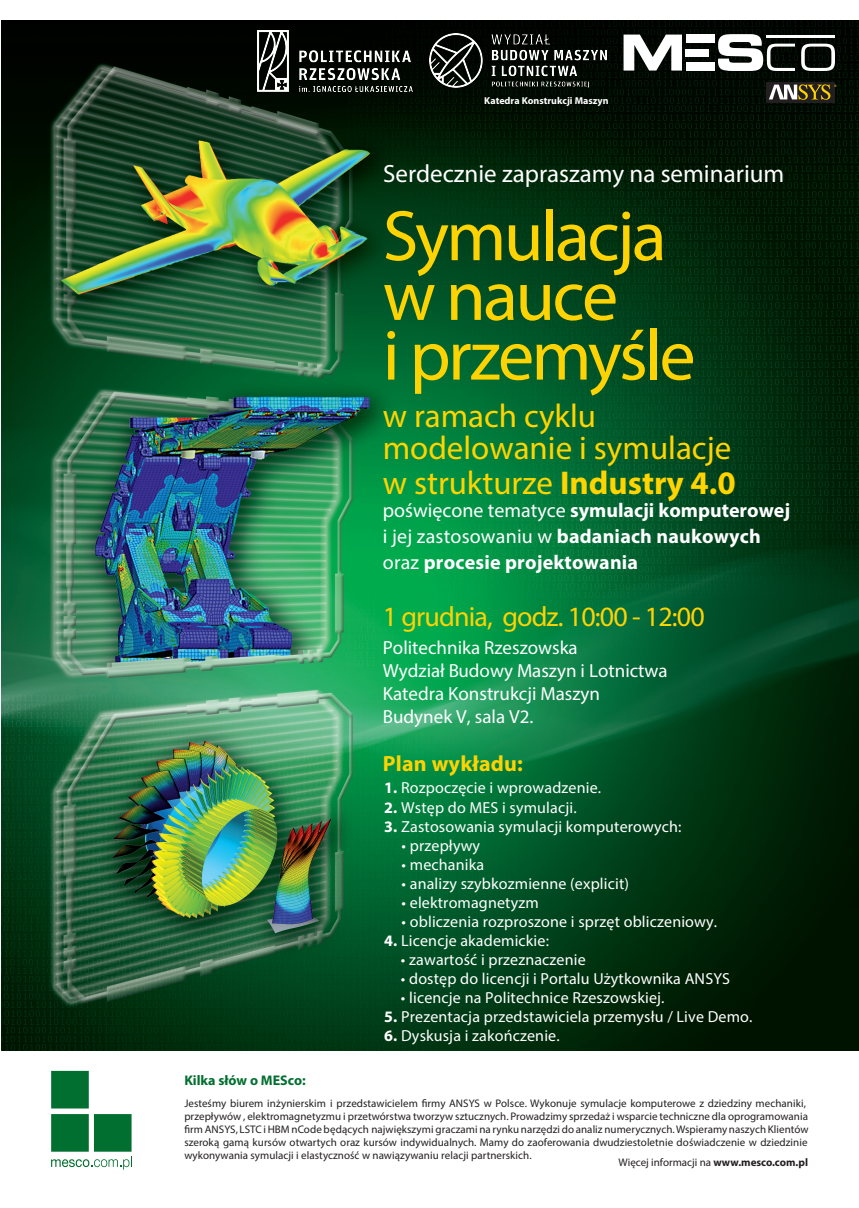
<style>
.page{position:relative;width:859px;height:1208px;background:#fff}
.page>*{position:absolute;margin:0;border:0;box-sizing:border-box;transform-origin:0 0}
.t1{font:72px/59.7px "Myriad Pro";letter-spacing:-.035em;color:#fed304}
.t2{font:33px/31.6px "Myriad Pro";color:#ffd400}
.t3{font:28px "Myriad Pro";letter-spacing:-.03em;color:#fed304}
.t4{font:25px "Myriad Pro";color:#fff}
.t5{font:700 22px "Myriad Pro";letter-spacing:.01em;color:#fed304}
.t6{font:700 20px/26px "Myriad Pro";letter-spacing:.01em;color:#fff}
.t7{font:19px/22.8px "Myriad Pro";color:#fff}
.t8{font:16px "Myriad Pro";letter-spacing:.01em;color:#fff}
.t9{font:700 14px "Myriad Pro";color:#006f2f}
.t10{font:11px/13px "Myriad Pro";letter-spacing:.005em;color:#231f20}
.t11{font:700 10px "Myriad Pro";color:#fff}
.s1{font-weight:700}
.s2{font-weight:400}
</style>
<div class="page">
<img style="left:1px;top:21px;width:858px;height:1029px">
<div style="left:767px;top:82px;width:68px;height:20px;background:#231f20"></div>
<svg style="left:769px;top:84px;width:67px;height:16px"></svg>
<svg style="left:623px;top:35px;width:59px;height:36px"></svg>
<div style="left:686px;top:49px;width:23px;height:7px;background:#fff"></div>
<div style="left:686px;top:62px;width:28px;height:9px;background:#fff"></div>
<div style="left:686px;top:35px;width:28px;height:8px;background:#fff"></div>
<svg style="left:718px;top:34px;width:77px;height:37px"></svg>
<hr style="left:767px;top:35px;width:68px;height:3px;background:#fff">
<svg style="left:801px;top:44px;width:34px;height:27px"></svg>
<svg style="left:51px;top:1070px;width:81px;height:99px"></svg>
<img style="left:429px;top:34px;width:177px;height:54px">
<img style="left:258px;top:30px;width:154px;height:62px">
<p class="t11" style="left:484px;top:94px;width:126px">Katedra Konstrukcji Maszyn</p>
<h3 class="t4" style="left:383px;top:158px;width:403px">Serdecznie zapraszamy na seminarium</h3>
<h1 class="t1" style="left:383px;top:205px;width:314px">Symulacja w nauce<br>i przemyśle</h1>
<h2 class="t2" style="left:383px;top:400px;width:350px">w ramach cyklu modelowanie i symulacje</h2>
<h2 class="t2" style="left:383px;top:467px;width:355px">w strukturze <span class="s1">Industry 4.0</span></h2>
<h3 class="t6" style="left:383px;top:497px;width:409px"><span class="s2">poświęcone tematyce</span> symulacji komputerowej <span class="s2">i jej zastosowaniu w</span> badaniach naukowych <span class="s2">oraz</span> procesie projektowania</h3>
<h3 class="t3" style="left:383px;top:599px;width:323px">1 grudnia, godz. 10:00 - 12:00</h3>
<h3 class="t7" style="left:383px;top:636px;width:286px">Politechnika Rzeszowska<br>Wydział Budowy Maszyn i Lotnictwa<br>Katedra Konstrukcji Maszyn<br>Budynek V, sala V2.</h3>
<h3 class="t5" style="left:383px;top:749px;width:142px">Plan wykładu:</h3>
<h3 class="t8" style="left:384px;top:777px;width:218px"><span class="s1">1.</span> Rozpoczęcie i wprowadzenie.</h3>
<h3 class="t8" style="left:384px;top:798px;width:194px"><span class="s1">2.</span> Wstęp do MES i symulacji.</h3>
<h3 class="t8" style="left:384px;top:817px;width:299px"><span class="s1">3.</span> Zastosowania symulacji komputerowych:</h3>
<h3 class="t8" style="left:402px;top:836px;width:80px">• przepływy</h3>
<h3 class="t8" style="left:402px;top:855px;width:84px">• mechanika</h3>
<h3 class="t8" style="left:402px;top:874px;width:229px">• analizy szybkozmienne (explicit)</h3>
<h3 class="t8" style="left:402px;top:893px;width:139px">• elektromagnetyzm</h3>
<h3 class="t8" style="left:402px;top:912px;width:317px">• obliczenia rozproszone i sprzęt obliczeniowy.</h3>
<h3 class="t8" style="left:384px;top:931px;width:166px"><span class="s1">4.</span> Licencje akademickie:</h3>
<h3 class="t8" style="left:401px;top:949px;width:186px">• zawartość i przeznaczenie</h3>
<h3 class="t8" style="left:401px;top:968px;width:331px">• dostęp do licencji i Portalu Użytkownika ANSYS</h3>
<h3 class="t8" style="left:401px;top:987px;width:265px">• licencje na Politechnice Rzeszowskiej.</h3>
<h3 class="t8" style="left:384px;top:1007px;width:370px"><span class="s1">5.</span> Prezentacja przedstawiciela przemysłu / Live Demo.</h3>
<h3 class="t8" style="left:384px;top:1026px;width:177px"><span class="s1">6.</span> Dyskusja i zakończenie.</h3>
<p class="t9" style="left:184px;top:1071px;width:123px">Kilka słów o MESco:</p>
<p class="t10" style="left:184px;top:1096px;width:626px">Jesteśmy biurem inżynierskim i przedstawicielem firmy ANSYS w Polsce. Wykonuje symulacje komputerowe z dziedziny mechaniki, przepływów , elektromagnetyzmu i przetwórstwa tworzyw sztucznych. Prowadzimy sprzedaż i wsparcie techniczne dla oprogramowania firm ANSYS, LSTCiHBM nCode będących największymi graczami na rynku narzędzi do analiz numerycznych.Wspieramy naszych Klientów szeroką gamą kursów otwartych oraz kursów indywidualnych. Mamy do zaoferowania dwudziestoletnie doświadczenie w dziedzinie wykonywania symulacji i elastyczność w nawiązywaniu relacji partnerskich.</p>
<p class="t10" style="left:619px;top:1155px;width:191px">Więcej informacji na <span class="s1">www.mesco.com.pl</span></p>
</div>
